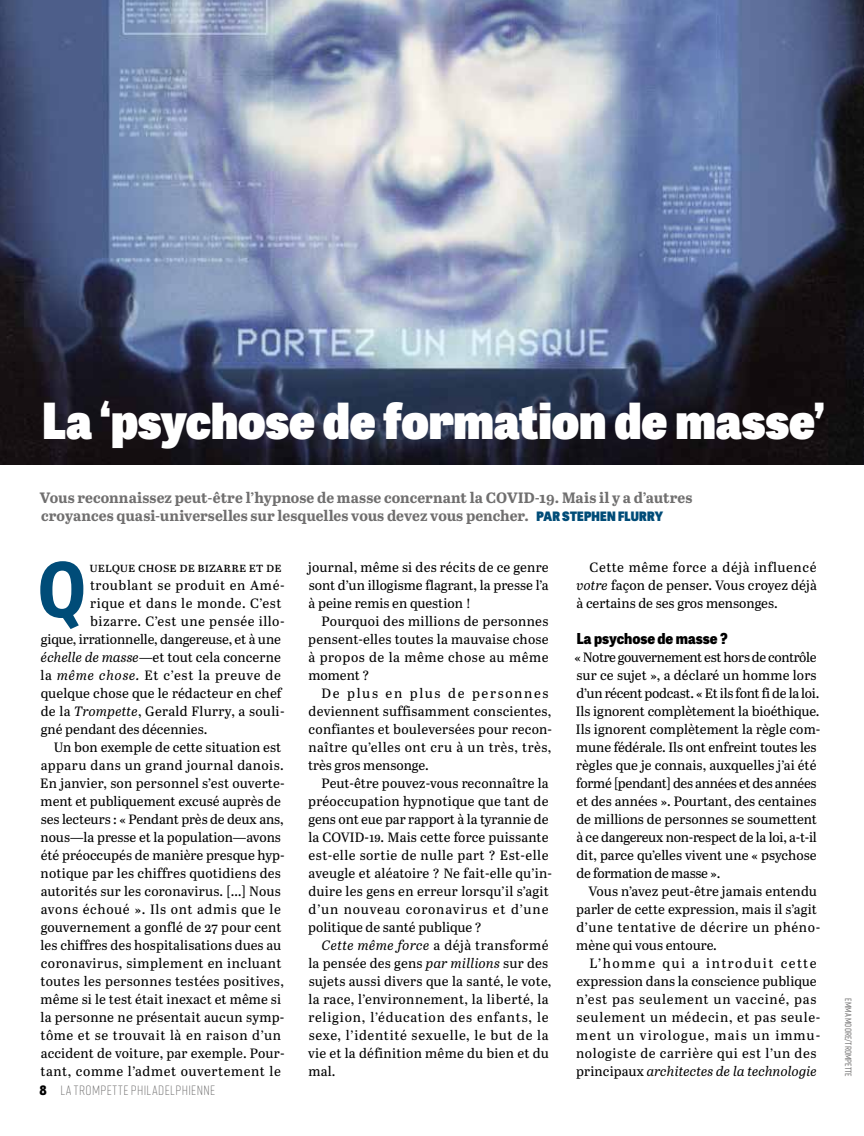
<style>
.page{position:relative;width:864px;height:1136px;background:#fff}
.page>*{position:absolute;margin:0;border:0;box-sizing:border-box;transform-origin:0 0}
.t1{font:700 74.85px "Tablet Gothic Narrow";color:#004c78}
.t2{font:800 49.5px "Tablet Gothic Narrow";color:#fff}
.t3{font:700 15px/18px "Abril Text";letter-spacing:.005em;color:#706f6f}
.t4{font:800 15px "Tablet Gothic Narrow";color:#000}
.t5{font:13.5px/18px "Abril Text";color:#000}
.t6{font:13.5px/18px "Abril Text";letter-spacing:-.02em;color:#000}
.t7{font:300 13.5px "Rift Soft";letter-spacing:.035em;color:#706f6f}
.t8{font:500 9px "Rift Soft";letter-spacing:.01em;color:#706f6f}
.s1{font-family:"Tablet Gothic Narrow";font-weight:800;font-size:12.9px;color:#004c78}
.s2{font-style:italic}
.s3{font-family:"Tablet Gothic Narrow";font-weight:800;font-size:12.9px;color:#000}
</style>
<div class="page">
<img style="left:0;top:0;width:863px;height:464px">
<h2 class="t2" style="left:43px;top:383px;width:783px">La ‘psychose de formation de masse’</h2>
<p class="t3" style="left:40px;top:488px;width:653px">Vous reconnaissez peut-être l’hypnose de masse concernant la COVID-19. Mais il y a d’autres croyances quasi-universelles sur lesquelles vous devez vous pencher. <span class="s1">PAR STEPHEN FLURRY</span></p>
<h1 class="t1" style="left:37px;top:537px;width:50px">Q</h1>
<p class="t5" style="left:89px;top:557px;width:193px">uelque chose de bizarre et de</p>
<p class="t5" style="left:90px;top:575px;width:196px">troublant se produit en Amé-</p>
<p class="t5" style="left:90px;top:593px;width:193px">rique et dans le monde. C’est</p>
<p class="t5" style="left:90px;top:611px;width:196px">bizarre. C’est une pensée illo-</p>
<p class="t5" style="left:41px;top:629px;width:241px">gique, irrationnelle, dangereuse, et à une</p>
<p class="t5" style="left:41px;top:647px;width:241px"><span class="s2">échelle de masse</span>—et tout cela concerne</p>
<p class="t5" style="left:40px;top:665px;width:242px">la <span class="s2">même chose.</span> Et c’est la preuve de</p>
<p class="t5" style="left:41px;top:683px;width:243px">quelque chose que le rédacteur en chef</p>
<p class="t5" style="left:41px;top:701px;width:245px">de la <span class="s2">Trompette</span>, Gerald Flurry, a souli-</p>
<p class="t5" style="left:41px;top:719px;width:168px">gné pendant des décennies.</p>
<p class="t5" style="left:54px;top:737px;width:229px">Un bon exemple de cette situation est</p>
<p class="t5" style="left:41px;top:755px;width:244px">apparu dans un grand journal danois.</p>
<p class="t5" style="left:40px;top:773px;width:246px">En janvier, son personnel s’est ouverte-</p>
<p class="t5" style="left:41px;top:791px;width:242px">ment et publiquement excusé auprès de</p>
<p class="t5" style="left:41px;top:809px;width:244px">ses lecteurs : « Pendant près de deux ans,</p>
<p class="t5" style="left:41px;top:827px;width:242px">nous—la presse et la population—avons</p>
<p class="t5" style="left:41px;top:845px;width:245px">été préoccupés de manière presque hyp-</p>
<p class="t5" style="left:41px;top:863px;width:242px">notique par les chiffres quotidiens des</p>
<p class="t5" style="left:41px;top:881px;width:241px">autorités sur les coronavirus. […] Nous</p>
<p class="t5" style="left:41px;top:899px;width:241px">avons échoué ». Ils ont admis que le</p>
<p class="t5" style="left:41px;top:917px;width:242px">gouvernement a gonflé de 27 pour cent</p>
<p class="t5" style="left:40px;top:935px;width:242px">les chiffres des hospitalisations dues au</p>
<p class="t5" style="left:41px;top:953px;width:242px">coronavirus, simplement en incluant</p>
<p class="t5" style="left:40px;top:971px;width:245px">toutes les personnes testées positives,</p>
<p class="t5" style="left:41px;top:989px;width:242px">même si le test était inexact et même si</p>
<p class="t5" style="left:40px;top:1007px;width:245px">la personne ne présentait aucun symp-</p>
<p class="t5" style="left:40px;top:1025px;width:242px">tôme et se trouvait là en raison d’un</p>
<p class="t5" style="left:41px;top:1043px;width:245px">accident de voiture, par exemple. Pour-</p>
<p class="t5" style="left:40px;top:1061px;width:242px">tant, comme l’admet ouvertement le</p>
<p class="t7" style="left:39px;top:1080px;width:177px"><span class="s3">8</span> LA TROMPETTE PHILADELPHIENNE</p>
<p class="t5" style="left:308px;top:557px;width:242px;text-align:justify">journal, même si des récits de ce genre sont d’un illogisme flagrant, la presse l’a à peine remis en question !</p>
<p class="t5" style="left:308px;top:611px;width:242px;text-align:justify;text-indent:13px">Pourquoi des millions de personnes pensent-elles toutes la mauvaise chose à propos de la même chose au même moment ?</p>
<p class="t5" style="left:308px;top:683px;width:245px;text-indent:13px">De plus en plus de personnes deviennent suffisamment conscientes, confiantes et bouleversées pour recon&shy;naître qu’elles ont cru à un très, très, très gros mensonge.</p>
<p class="t5" style="left:308px;top:773px;width:245px;text-indent:13px">Peut-être pouvez-vous reconnaître la préoccupation hypnotique que tant de gens ont eue par rapport à la tyrannie de la COVID-19. Mais cette force puissante est-elle sortie de nulle part ? Est-elle aveugle et aléatoire ? Ne fait-elle qu’in&shy;duire les gens en erreur lorsqu’il s’agit d’un nouveau coronavirus et d’une politique de santé publique ?</p>
<p class="t5" style="left:308px;top:935px;width:245px;text-indent:14px"><span class="s2">Cette même force</span> a déjà transformé la pensée des gens <span class="s2">par millions</span> sur des sujets aussi divers que la santé, le vote, la race, l’environnement, la liberté, la religion, l’éducation des enfants, le sexe, l’identité sexuelle, le but de la vie et la définition même du bien et du mal.</p>
<p class="t5" style="left:576px;top:557px;width:242px;text-align:justify;text-indent:13px">Cette même force a déjà influencé <span class="s2">votre</span> façon de penser. Vous croyez déjà à certains de ses gros mensonges.</p>
<p class="t4" style="left:576px;top:627px;width:152px">La psychose de masse ?</p>
<p class="t6" style="left:574px;top:647px;width:247px">« Notre gouvernement est hors de contrôle sur ce sujet », a déclaré un homme lors d’un récent podcast. « Et ils font fi de la loi.<br>Ils ignorent complètement la bioéthique.<br>Ils ignorent complètement la règle com&shy;mune fédérale. Ils ont enfreint toutes les règles que je connais, auxquelles j’ai été formé [pendant] des années et des années et des années ». Pourtant, des centaines de millions de personnes se soumettent à ce dangereux non-respect de la loi, a-t-il dit, parce qu’elles vivent une « psychose de formation de masse ».</p>
<p class="t5" style="left:576px;top:881px;width:246px;text-indent:12px">Vous n’avez peut-être jamais entendu parler de cette expression, mais il s’agit d’une tentative de décrire un phéno&shy;mène qui vous entoure.</p>
<p class="t5" style="left:576px;top:953px;width:246px;text-indent:13px">L’homme qui a introduit cette expression dans la conscience publique n’est pas seulement un vacciné, pas seulement un médecin, et pas seule&shy;ment un virologue, mais un immu&shy;nologiste de carrière qui est l’un des principaux <span class="s2">architectes de la technologie</span></p>
<p class="t8" style="left:854px;top:998px;width:80px;rotate:90deg">EMMA MOORE/TROMPETTE</p>
</div>
